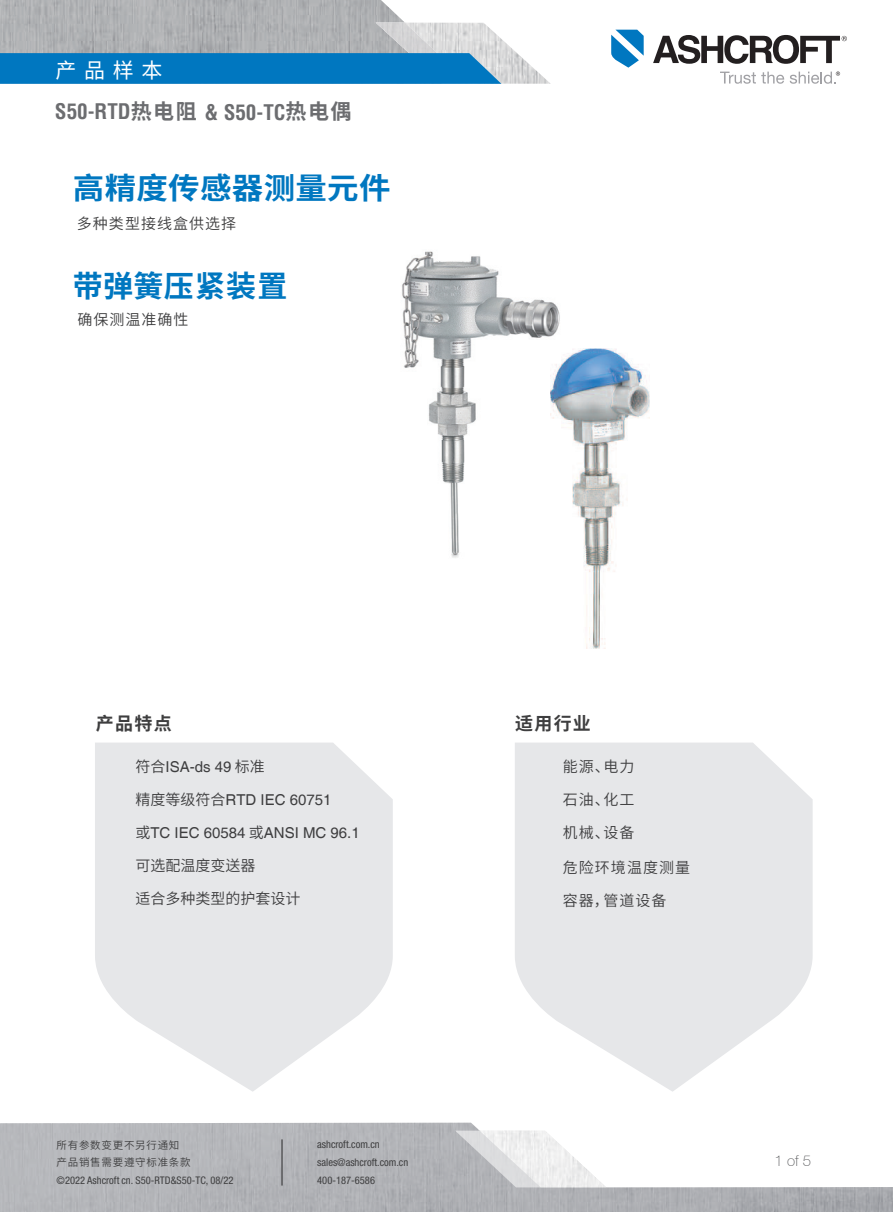
<style>
.page{position:relative;width:893px;height:1212px;background:#fff}
.page>*{position:absolute;margin:0;border:0;box-sizing:border-box;transform-origin:0 0}
.t1{font:700 30px "Source Han Sans CN";letter-spacing:.01em;color:#0077c0;scale:1.05 1}
.t2{font:700 30px "Source Han Sans CN";letter-spacing:.01em;color:#0077c0}
.t3{font:700 condensed 21px "Helvetica";color:#6c6d70}
.t4{font:21px "Source Han Sans CN";color:#fff}
.t5{font:700 18px "Source Han Sans CN";letter-spacing:.065em;color:#3e3e3f}
.t6{font:15px "Helvetica";color:#3e3e3f}
.t7{font:15px "Source Han Sans CN";letter-spacing:.07em;color:#3e3e3f}
.t8{font:15px "Source Han Sans CN";color:#3e3e3f}
.t9{font:100 15px "Helvetica Neue CE";color:#57585a}
.t10{font:condensed 10.5px/18px "Helvetica Neue LT Pro";color:#3e3e3f}
.t11{font:10.5px/17.2px "Source Han Sans CN";letter-spacing:.07em;color:#3e3e3f}
.s1{font-family:"Source Han Sans CN";font-stretch:normal}
.s2{font-family:"Source Han Sans CN"}
</style>
<div class="page">
<svg style="left:95px;top:742px;width:298px;height:350px;fill:#e6e7e9"></svg>
<svg style="left:515px;top:742px;width:298px;height:350px;fill:#e6e7e9"></svg>
<img style="left:0;top:0;width:442px;height:23px">
<svg style="left:720px;top:72px;width:64px;height:12px"></svg>
<svg style="left:611px;top:30px;width:33px;height:38px"></svg>
<svg style="left:653px;top:35px;width:194px;height:29px"></svg>
<svg style="left:0;top:23px;width:551px;height:61px;background:#6ca1c2"></svg>
<svg style="left:790px;top:71px;width:50px;height:13px"></svg>
<svg style="left:0;top:1123px;width:893px;height:89px;fill:#b5b7bb"></svg>
<svg style="left:455px;top:1130px;width:151px;height:57px"></svg>
<hr style="left:281px;top:1139px;width:2px;height:46px;background:#3e3e3f">
<img style="left:402px;top:251px;width:158px;height:307px">
<img style="left:551px;top:349px;width:98px;height:299px">
<h2 class="t4" style="left:56px;top:58px;width:108px">产 品 样 本</h2>
<h2 class="t3" style="left:55px;top:98px;width:298px">S50-RTD<span class="s1">热电阻</span> &amp; S50-TC<span class="s1">热电偶</span></h2>
<h1 class="t1" style="left:73px;top:171px;width:304px">高精度传感器测量元件</h1>
<h3 class="t7" style="left:77px;top:215px;width:161px">多种类型接线盒供选择</h3>
<h1 class="t2" style="left:73px;top:269px;width:216px">带弹簧压紧装置</h1>
<h3 class="t7" style="left:77px;top:311px;width:113px">确保测温准确性</h3>
<h3 class="t5" style="left:96px;top:713px;width:77px">产品特点</h3>
<h3 class="t5" style="left:515px;top:714px;width:77px">适用行业</h3>
<h3 class="t6" style="left:135px;top:758px;width:131px"><span class="s2">符合</span>ISA-ds 49 <span class="s2">标准</span></h3>
<h3 class="t6" style="left:135px;top:791px;width:197px"><span class="s2">精度等级符合</span>RTD IEC 60751</h3>
<h3 class="t6" style="left:135px;top:824px;width:226px"><span class="s2">或</span>TC IEC 60584 <span class="s2">或</span>ANSI MC 96.1</h3>
<h3 class="t8" style="left:135px;top:857px;width:121px">可选配温度变送器</h3>
<h3 class="t8" style="left:135px;top:890px;width:166px">适合多种类型的护套设计</h3>
<h3 class="t7" style="left:563px;top:758px;width:73px">能源、电力</h3>
<h3 class="t7" style="left:563px;top:791px;width:73px">石油、化工</h3>
<h3 class="t7" style="left:563px;top:824px;width:73px">机械、设备</h3>
<h3 class="t7" style="left:563px;top:859px;width:129px">危险环境温度测量</h3>
<h3 class="t7" style="left:563px;top:892px;width:105px">容器，管道设备</h3>
<p class="t11" style="left:57px;top:1136px;width:136px">所有参数变更不另行通知产品销售需要遵守标准条款</p>
<p class="t10" style="left:57px;top:1171px;width:178px">©2022 Ashcroft cn. S50-RTD&amp;S50-TC, 08/22</p>
<p class="t10" style="left:317px;top:1135px;width:92px">ashcroft.com.cn sales@ashcroft.com.cn<br>400-187-6586</p>
<h3 class="t9" style="left:774px;top:1152px;width:38px">1 of 5</h3>
</div>
